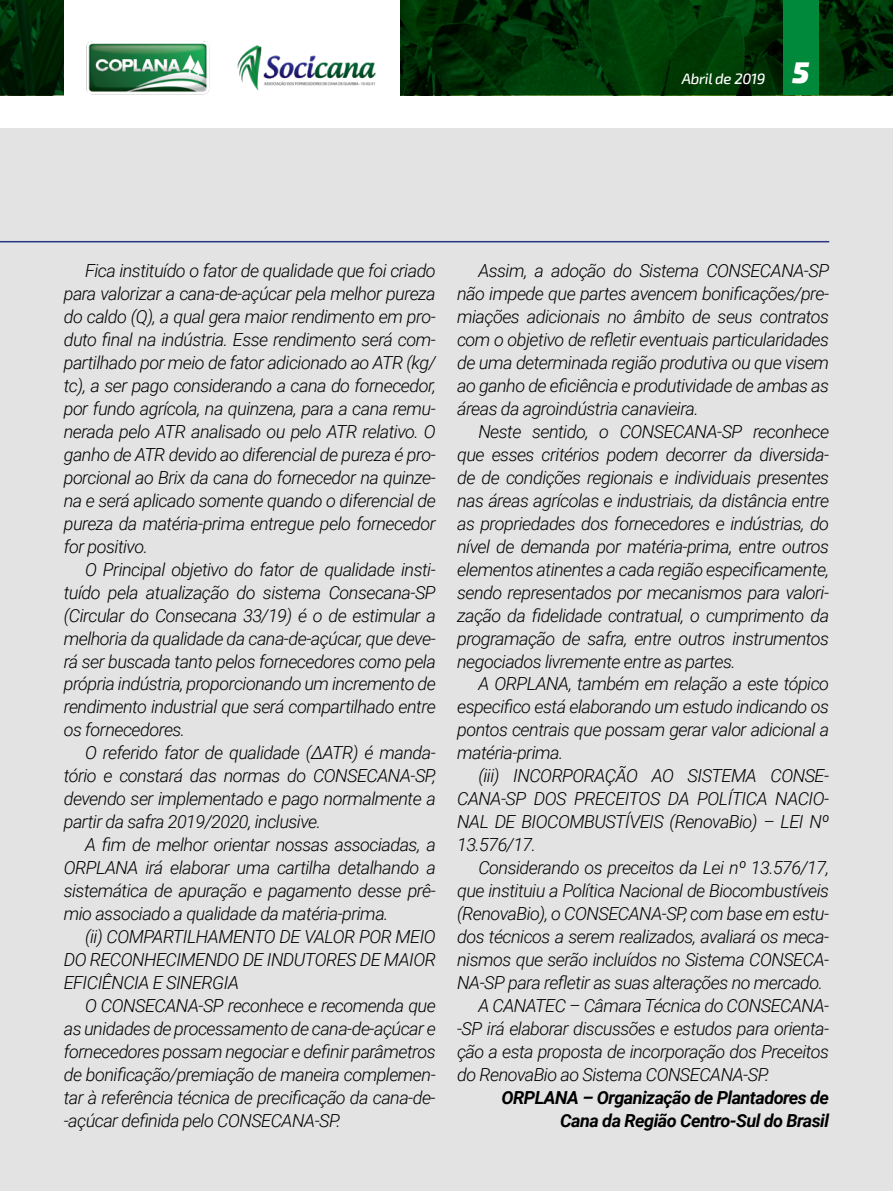
<style>
.page{position:relative;width:893px;height:1191px;background:#fff}
.page>*{position:absolute;margin:0;border:0;box-sizing:border-box;transform-origin:0 0}
.t1{font:italic 300 18px/23px "Roboto";letter-spacing:-.03em;color:#000;text-align:justify}
.t2{font:italic 700 18px/23px "Roboto";letter-spacing:-.03em;color:#000;text-align:right}
.t3{font:italic 500 15px "Exo 2";letter-spacing:-.02em;color:#fff}
.s1{font-weight:900;font-size:30px}
</style>
<div class="page">
<img style="left:400px;top:0;width:493px;height:95px">
<img style="left:0;top:0;width:64px;height:95px">
<div style="left:783px;top:0;width:36px;height:95px;background:#00893a"></div>
<img style="left:237px;top:45px;width:139px;height:46px">
<img style="left:86px;top:41px;width:124px;height:54px">
<div style="left:0;top:128px;width:893px;height:1063px;background:#e3e3e3"></div>
<hr style="left:0;top:241px;width:829px;height:1px;background:#283583">
<p class="t3" style="left:682px;top:70px;width:129px">Abril de 2019 <span class="s1">5</span></p>
<p class="t1" style="left:64px;top:259px;width:374px;text-indent:21px">Fica instituído o fator de qualidade que foi criado para valorizar a cana-de-açúcar pela melhor pureza do caldo (Q), a qual gera maior rendimento em pro&shy;duto final na indústria. Esse rendimento será com&shy;partilhado por meio de fator adicionado ao ATR (kg/ tc), a ser pago considerando a cana do fornecedor, por fundo agrícola, na quinzena, para a cana remu&shy;nerada pelo ATR analisado ou pelo ATR relativo. O ganho de ATR devido ao diferencial de pureza é pro&shy;porcional ao Brix da cana do fornecedor na quinze&shy;na e será aplicado somente quando o diferencial de pureza da matéria-prima entregue pelo fornecedor for positivo.</p>
<p class="t1" style="left:64px;top:557px;width:374px;text-indent:21px">O Principal objetivo do fator de qualidade insti&shy;tuído pela atualização do sistema Consecana-SP (Circular do Consecana 33/19) é o de estimular a melhoria da qualidade da cana-de-açúcar, que deve&shy;rá ser buscada tanto pelos fornecedores como pela própria indústria, proporcionando um incremento de rendimento industrial que será compartilhado entre os fornecedores.</p>
<p class="t1" style="left:64px;top:741px;width:374px;text-indent:21px">O referido fator de qualidade (ΔATR) é manda&shy;tório e constará das normas do CONSECANA-SP, devendo ser implementado e pago normalmente a partir da safra 2019/2020, inclusive.</p>
<p class="t1" style="left:64px;top:832px;width:373px;text-indent:21px">A fim de melhor orientar nossas associadas, a ORPLANA irá elaborar uma cartilha detalhando a sistemática de apuração e pagamento desse prê&shy;mio associado a qualidade da matéria-prima.</p>
<p class="t1" style="left:64px;top:924px;width:374px;text-indent:21px">(ii) COMPARTILHAMENTO DE VALOR POR MEIO DO RECONHECIMENDO DE INDUTORES DE MAIOR EFICIÊNCIA E SINERGIA</p>
<p class="t1" style="left:64px;top:993px;width:374px;text-indent:21px">O CONSECANA-SP reconhece e recomenda que as unidades de processamento de cana-de-açúcar e fornecedores possam negociar e definir parâmetros de bonificação/premiação de maneira complemen&shy;tar à referência técnica de precificação da cana-de--açúcar definida pelo CONSECANA-SP.</p>
<p class="t1" style="left:457px;top:259px;width:374px;text-indent:21px">Assim, a adoção do Sistema CONSECANA-SP não impede que partes avencem bonificações/pre&shy;miações adicionais no âmbito de seus contratos com o objetivo de refletir eventuais particularidades de uma determinada região produtiva ou que visem ao ganho de eficiência e produtividade de ambas as áreas da agroindústria canavieira.</p>
<p class="t1" style="left:457px;top:419px;width:374px;text-indent:21px">Neste sentido, o CONSECANA-SP reconhece que esses critérios podem decorrer da diversida&shy;de de condições regionais e individuais presentes nas áreas agrícolas e industriais, da distância entre as propriedades dos fornecedores e indústrias, do nível de demanda por matéria-prima, entre outros elementos atinentes a cada região especificamente, sendo representados por mecanismos para valori&shy;zação da fidelidade contratual, o cumprimento da programação de safra, entre outros instrumentos negociados livremente entre as partes.</p>
<p class="t1" style="left:457px;top:672px;width:373px;text-indent:21px">A ORPLANA, também em relação a este tópico especifico está elaborando um estudo indicando os pontos centrais que possam gerar valor adicional a matéria-prima.</p>
<p class="t1" style="left:457px;top:763px;width:374px;text-indent:21px">(iii) INCORPORAÇÃO AO SISTEMA CONSE-CANA-SP DOS PRECEITOS DA POLÍTICA NACIO-NAL DE BIOCOMBUSTÍVEIS (RenovaBio) – LEI Nº 13.576/17.</p>
<p class="t1" style="left:478px;top:855px;width:352px">Considerando os preceitos da Lei nº 13.576/17,</p>
<p class="t1" style="left:457px;top:878px;width:373px">que instituiu a Política Nacional de Biocombustíveis</p>
<p class="t1" style="left:457px;top:901px;width:374px">(RenovaBio), o CONSECANA-SP, com base em estu-</p>
<p class="t1" style="left:457px;top:924px;width:373px">dos técnicos a serem realizados, avaliará os meca-</p>
<p class="t1" style="left:457px;top:947px;width:374px">nismos que serão incluídos no Sistema CONSECA-</p>
<p class="t1" style="left:457px;top:970px;width:367px">NA-SP para refletir as suas alterações no mercado.</p>
<p class="t1" style="left:478px;top:993px;width:352px">A CANATEC – Câmara Técnica do CONSECANA-</p>
<p class="t1" style="left:457px;top:1016px;width:373px">-SP irá elaborar discussões e estudos para orienta-</p>
<p class="t1" style="left:457px;top:1039px;width:373px">ção a esta proposta de incorporação dos Preceitos</p>
<p class="t1" style="left:457px;top:1062px;width:314px">do RenovaBio ao Sistema CONSECANA-SP.</p>
<p class="t2" style="left:502px;top:1085px;width:329px">ORPLANA – Organização de Plantadores de<br>Cana da Região Centro-Sul do Brasil</p>
</div>
